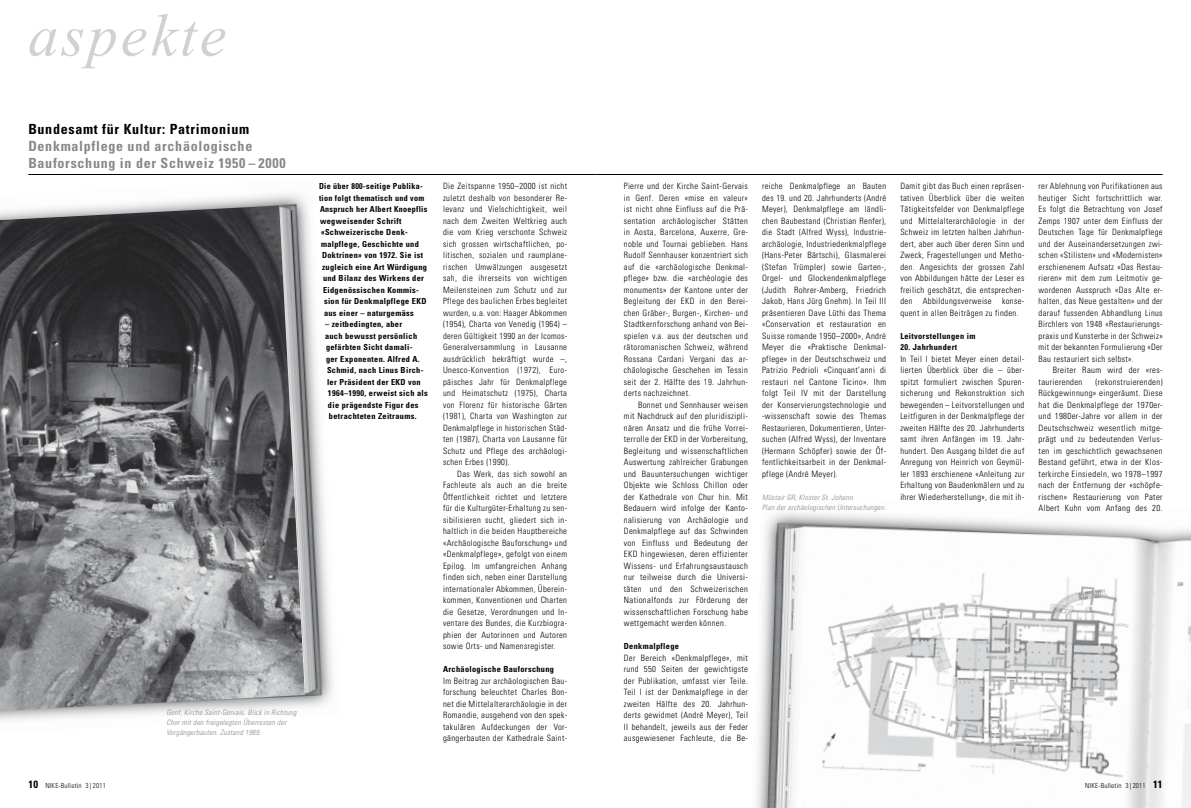
<style>
.page{position:relative;width:1191px;height:808px;background:#fff}
.page>*{position:absolute;margin:0;border:0;box-sizing:border-box;transform-origin:0 0}
.t1{font:italic 60px "Times New Roman";letter-spacing:.05em;color:#d0d1d2}
.t2{font:700 condensed 14px/16.8px "Univers";letter-spacing:.05em;color:#87888a}
.t3{font:700 condensed 14px "Univers";letter-spacing:.05em;color:#000}
.t4{font:300 condensed 8.7px/11.5px "Univers";letter-spacing:.04em;color:#000;text-align:justify}
.t5{font:700 condensed 8.3px "Univers";letter-spacing:.04em;color:#000}
.t6{font:italic 300 condensed 7.4px/10px "Univers";letter-spacing:.035em;color:#87888a}
.t7{font:300 condensed 7px "Univers";letter-spacing:.03em;color:#000}
.s1{font-weight:700;font-size:10.5px}
</style>
<div class="page">
<hr style="left:28px;top:174px;width:567px;height:1px;background:#000">
<hr style="left:595px;top:174px;width:567px;height:1px;background:#000">
<img style="left:756px;top:512px;width:435px;height:296px">
<img style="left:0;top:194px;width:333px;height:527px">
<img style="left:0;top:206px;width:305px;height:505px">
<h1 class="t1" style="left:28px;top:3px;width:199px">aspekte</h1>
<h2 class="t3" style="left:28px;top:120px;width:222px">Bundesamt für Kultur: Patrimonium</h2>
<h2 class="t2" style="left:28px;top:137px;width:259px">Denkmalpflege und archäologische<br>Bauforschung in der Schweiz 1950 – 2000</h2>
<p class="t6" style="left:167px;top:707px;width:131px">Genf, Kirche Saint-Gervais. Blick in Richtung<br>Chor mit den freigelegten Überresten der<br>Vorgängerbauten. Zustand 1989.</p>
<p class="t5" style="left:319px;top:181px;width:105px">Die über 800-seitige Publika-</p>
<p class="t5" style="left:319px;top:193px;width:107px">tion folgt thematisch und vom</p>
<p class="t5" style="left:320px;top:204px;width:109px">Anspruch her Albert Knoepflis</p>
<p class="t5" style="left:320px;top:216px;width:83px">wegweisender Schrift</p>
<p class="t5" style="left:321px;top:227px;width:88px">«Schweizerische Denk-</p>
<p class="t5" style="left:321px;top:239px;width:99px">malpflege, Geschichte und</p>
<p class="t5" style="left:322px;top:250px;width:103px">Doktrinen» von 1972. Sie ist</p>
<p class="t5" style="left:322px;top:262px;width:107px">zugleich eine Art Würdigung</p>
<p class="t5" style="left:323px;top:273px;width:102px">und Bilanz des Wirkens der</p>
<p class="t5" style="left:323px;top:285px;width:97px">Eidgenössischen Kommis-</p>
<p class="t5" style="left:324px;top:296px;width:104px">sion für Denkmalpflege EKD</p>
<p class="t5" style="left:324px;top:308px;width:91px">aus einer – naturgemäss</p>
<p class="t5" style="left:325px;top:319px;width:79px">– zeitbedingten, aber</p>
<p class="t5" style="left:325px;top:331px;width:94px">auch bewusst persönlich</p>
<p class="t5" style="left:326px;top:342px;width:88px">gefärbten Sicht damali-</p>
<p class="t5" style="left:326px;top:354px;width:95px">ger Exponenten. Alfred A.</p>
<p class="t5" style="left:327px;top:365px;width:98px">Schmid, nach Linus Birch-</p>
<p class="t5" style="left:327px;top:377px;width:95px">ler Präsident der EKD von</p>
<p class="t5" style="left:328px;top:388px;width:101px">1964–1990, erweist sich als</p>
<p class="t5" style="left:328px;top:400px;width:92px">die prägendste Figur des</p>
<p class="t5" style="left:329px;top:411px;width:89px">betrachteten Zeitraums.</p>
<p class="t4" style="left:443px;top:181px;width:126px">Die Zeitspanne 1950–2000 ist nicht zuletzt deshalb von besonderer Re&shy;levanz und Vielschichtigkeit, weil nach dem Zweiten Weltkrieg auch die vom Krieg verschonte Schweiz sich grossen wirtschaftlichen, po&shy;litischen, sozialen und raumplane&shy;rischen Umwälzungen ausgesetzt sah, die ihrerseits von wichtigen Meilensteinen zum Schutz und zur Pflege des baulichen Erbes begleitet wurden, u.a. von: Haager Abkommen (1954), Charta von Venedig (1964) – deren Gültigkeit 1990 an der Icomos-Generalversammlung in Lausanne ausdrücklich bekräftigt wurde –, Unesco-Konvention (1972), Euro&shy;päisches Jahr für Denkmalpflege und Heimatschutz (1975), Charta von Florenz für historische Gärten (1981), Charta von Washington zur Denkmalpflege in historischen Städ&shy;ten (1987), Charta von Lausanne für Schutz und Pflege des archäologi&shy;schen Erbes (1990).</p>
<p class="t4" style="left:443px;top:468px;width:126px;text-indent:14px">Das Werk, das sich sowohl an Fachleute als auch an die breite Öffentlichkeit richtet und letztere für die Kulturgüter-Erhaltung zu sen&shy;sibilisieren sucht, gliedert sich in&shy;haltlich in die beiden Hauptbereiche «Archäologische Bauforschung» und «Denkmalpflege», gefolgt von einem Epilog. Im umfangreichen Anhang finden sich, neben einer Darstellung internationaler Abkommen, Überein&shy;kommen, Konventionen und Charten die Gesetze, Verordnungen und In&shy;ventare des Bundes, die Kurzbiogra&shy;phien der Autorinnen und Autoren sowie Orts- und Namensregister.</p>
<p class="t5" style="left:443px;top:664px;width:112px">Archäologische Bauforschung</p>
<p class="t4" style="left:443px;top:675px;width:126px">Im Beitrag zur archäologischen Bau&shy;forschung beleuchtet Charles Bon&shy;net die Mittelalterarchäologie in der Romandie, ausgehend von den spek&shy;takulären Aufdeckungen der Vor&shy;gängerbauten der Kathedrale Saint-</p>
<p class="t4" style="left:624px;top:181px;width:126px">Pierre und der Kirche Saint-Gervais in Genf. Deren «mise en valeur» ist nicht ohne Einfluss auf die Prä&shy;sentation archäologischer Stätten in Aosta, Barcelona, Auxerre, Gre&shy;noble und Tournai geblieben. Hans Rudolf Sennhauser konzentriert sich auf die «archäologische Denkmal&shy;pflege» bzw. die «archéologie des monuments» der Kantone unter der Begleitung der EKD in den Berei&shy;chen Gräber-, Burgen-, Kirchen- und Stadtkernforschung anhand von Bei&shy;spielen v.a. aus der deutschen und rätoromanischen Schweiz, während Rossana Cardani Vergani das ar&shy;chäologische Geschehen im Tessin seit der 2. Hälfte des 19. Jahrhun&shy;derts nachzeichnet.</p>
<p class="t4" style="left:624px;top:399px;width:126px;text-indent:14px">Bonnet und Sennhauser weisen mit Nachdruck auf den pluridiszipli&shy;nären Ansatz und die frühe Vorrei&shy;terrolle der EKD in der Vorbereitung, Begleitung und wissenschaftlichen Auswertung zahlreicher Grabungen und Bauuntersuchungen wichtiger Objekte wie Schloss Chillon oder der Kathedrale von Chur hin. Mit Bedauern wird infolge der Kanto&shy;nalisierung von Archäologie und Denkmalpflege auf das Schwinden von Einfluss und Bedeutung der EKD hingewiesen, deren effizienter Wissens- und Erfahrungsaustausch nur teilweise durch die Universi&shy;täten und den Schweizerischen Nationalfonds zur Förderung der wissenschaftlichen Forschung habe wettgemacht werden können.</p>
<p class="t5" style="left:624px;top:641px;width:57px">Denkmalpflege</p>
<p class="t4" style="left:624px;top:652px;width:126px">Der Bereich «Denkmalpflege», mit rund 550 Seiten der gewichtigste der Publikation, umfasst vier Teile.<br>Teil I ist der Denkmalpflege in der zweiten Hälfte des 20. Jahrhun&shy;derts gewidmet (André Meyer), Teil II behandelt, jeweils aus der Feder ausgewiesener Fachleute, die Be-</p>
<p class="t4" style="left:762px;top:181px;width:126px">reiche Denkmalpflege an Bauten des 19. und 20. Jahrhunderts (André Meyer), Denkmalpflege am ländli&shy;chen Baubestand (Christian Renfer), die Stadt (Alfred Wyss), Industrie&shy;archäologie, Industriedenkmalpflege (Hans-Peter Bärtschi), Glasmalerei (Stefan Trümpler) sowie Garten-, Orgel- und Glockendenkmalpflege (Judith Rohrer-Amberg, Friedrich Jakob, Hans Jürg Gnehm). In Teil III präsentieren Dave Lüthi das Thema «Conservation et restauration en Suisse romande 1950–2000», André Meyer die «Praktische Denkmal&shy;pflege» in der Deutschschweiz und Patrizio Pedrioli «Cinquant’anni di restauri nel Cantone Ticino». Ihm folgt Teil IV mit der Darstellung der Konservierungstechnologie und -wissenschaft sowie des Themas Restaurieren, Dokumentieren, Unter&shy;suchen (Alfred Wyss), der Inventare (Hermann Schöpfer) sowie der Öf&shy;fentlichkeitsarbeit in der Denkmal&shy;pflege (André Meyer).</p>
<p class="t4" style="left:900px;top:181px;width:126px">Damit gibt das Buch einen repräsen&shy;tativen Überblick über die weiten Tätigkeitsfelder von Denkmalpflege und Mittelalterarchäologie in der Schweiz im letzten halben Jahrhun&shy;dert, aber auch über deren Sinn und Zweck, Fragestellungen und Metho&shy;den. Angesichts der grossen Zahl von Abbildungen hätte der Leser es freilich geschätzt, die entsprechen&shy;den Abbildungsverweise konse&shy;quent in allen Beiträgen zu finden.</p>
<p class="t5" style="left:900px;top:331px;width:77px">Leitvorstellungen im</p>
<p class="t5" style="left:900px;top:342px;width:58px">20. Jahrhundert</p>
<p class="t4" style="left:900px;top:353px;width:126px">In Teil I bietet Meyer einen detail&shy;lierten Überblick über die – über&shy;spitzt formuliert zwischen Spuren&shy;sicherung und Rekonstruktion sich bewegenden – Leitvorstellungen und Leitfiguren in der Denkmalpflege der zweiten Hälfte des 20. Jahrhunderts samt ihren Anfängen im 19. Jahr&shy;hundert. Den Ausgang bildet die auf Anregung von Heinrich von Geymül&shy;ler 1893 erschienene «Anleitung zur Erhaltung von Baudenkmälern und zu ihrer Wiederherstellung», die mit ih-</p>
<p class="t6" style="left:762px;top:492px;width:125px">Müstair GR, Kloster St. Johann.<br>Plan der archäologischen Untersuchungen.</p>
<p class="t4" style="left:1038px;top:181px;width:126px">rer Ablehnung von Purifikationen aus heutiger Sicht fortschrittlich war.<br>Es folgt die Betrachtung von Josef Zemps 1907 unter dem Einfluss der Deutschen Tage für Denkmalpflege und der Auseinandersetzungen zwi&shy;schen «Stilisten» und «Modernisten» erschienenem Aufsatz «Das Restau&shy;rieren» mit dem zum Leitmotiv ge&shy;wordenen Ausspruch «Das Alte er&shy;halten, das Neue gestalten» und der darauf fussenden Abhandlung Linus Birchlers von 1948 «Restaurierungs&shy;praxis und Kunsterbe in der Schweiz» mit der bekannten Formulierung «Der Bau restauriert sich selbst».</p>
<p class="t4" style="left:1038px;top:365px;width:126px;text-indent:14px">Breiter Raum wird der «res&shy;taurierenden</p>
<p class="t4" style="left:1038px;top:376px;width:126px;text-indent:57px">(rekonstruierenden)<br>Rückgewinnung» eingeräumt. Diese hat die Denkmalpflege der 1970er&shy;und 1980er-Jahre vor allem in der Deutschschweiz wesentlich mitge&shy;prägt und zu bedeutenden Verlus&shy;ten im geschichtlich gewachsenen Bestand geführt, etwa in der Klos&shy;terkirche Einsiedeln, wo 1978–1997 nach der Entfernung der «schöpfe&shy;rischen» Restaurierung von Pater Albert Kuhn vom Anfang des 20.</p>
<p class="t7" style="left:28px;top:781px;width:79px"><span class="s1">10</span> NIKE-Bulletin 3 | 2011</p>
<p class="t7" style="left:1085px;top:781px;width:79px">NIKE-Bulletin 3 | 2011 <span class="s1">11</span></p>
</div>
